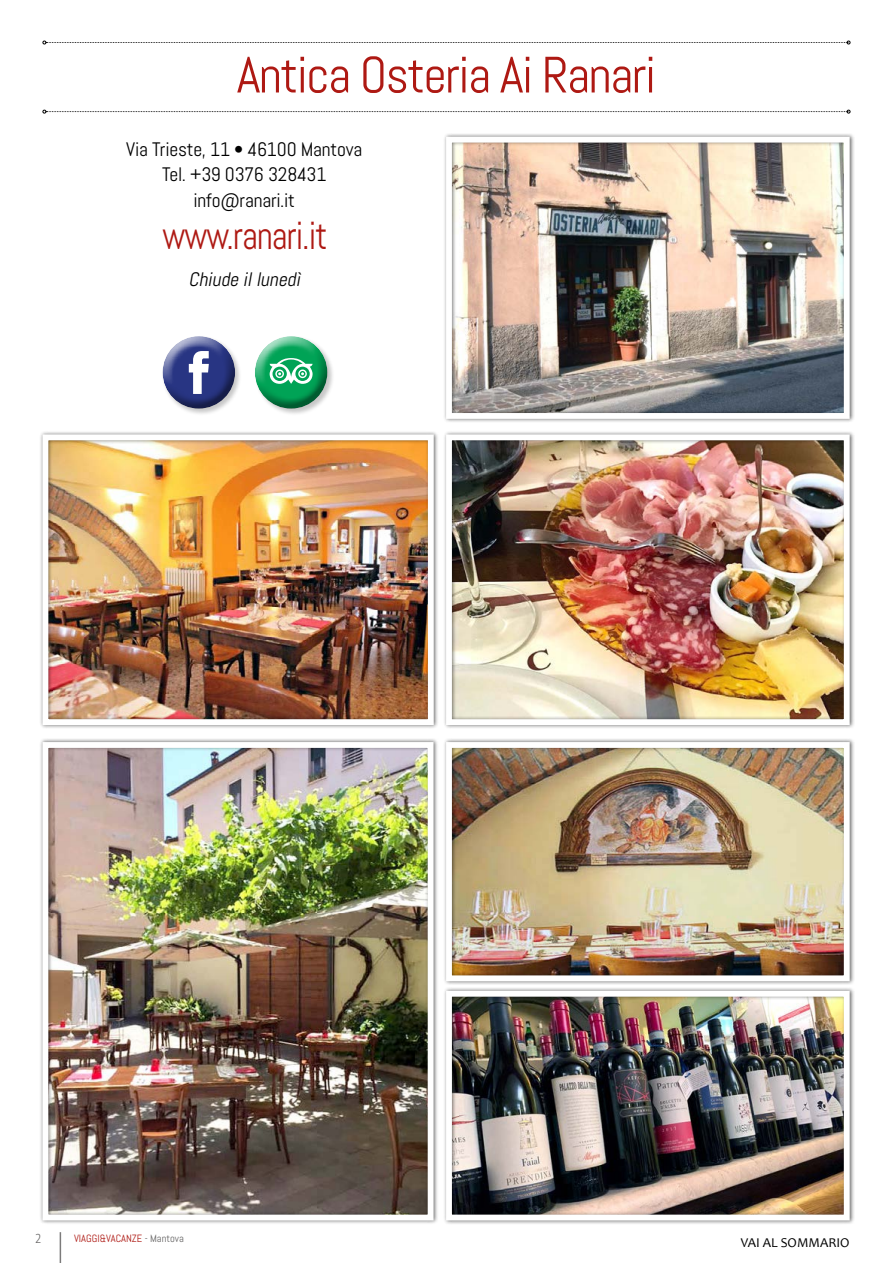
<style>
.page{position:relative;width:893px;height:1263px;background:#fff}
.page>*{position:absolute;margin:0;border:0;box-sizing:border-box;transform-origin:0 0}
.t1{font:51px "Abel";letter-spacing:-.03em;color:#ae1913}
.t2{font:39px "Abel";letter-spacing:-.025em;color:#ae1913;scale:.89 1}
.t3{font:19.5px/25.5px "Abel";letter-spacing:-.01em;color:#000;text-align:center}
.t4{font:italic 19.5px "Abel";color:#000}
.t5{font:300 14.7px "Calibri";color:#646363;scale:.85 1}
.t6{font:13.5px "Candara";color:#000}
.t7{font:10.5px "Abel";color:#ae1913}
.s1{color:#646363}
</style>
<div class="page">
<hr style="left:60px;top:1232px;width:1px;height:31px;background:#7c7b7b">
<svg style="left:43px;top:41px;width:807px;height:3px"></svg>
<svg style="left:43px;top:110px;width:807px;height:3px"></svg>
<div style="left:443px;top:133px;width:412px;height:290px;background:#000;opacity:.59"></div>
<div style="left:446px;top:137px;width:404px;height:282px;border:6px solid #fff"></div>
<div style="left:40px;top:738px;width:399px;height:486px;background:#000;opacity:.59"></div>
<div style="left:43px;top:742px;width:391px;height:478px;border:6px solid #fff"></div>
<div style="left:151px;top:325px;width:87px;height:71px;background:#fff;opacity:.75"></div>
<div style="left:159px;top:347px;width:87px;height:70px;background:#000;opacity:.44"></div>
<div style="left:244px;top:325px;width:86px;height:71px;background:#fff;opacity:.75"></div>
<div style="left:251px;top:346px;width:87px;height:72px;background:#000;opacity:.44"></div>
<div style="left:443px;top:738px;width:412px;height:247px;background:#000;opacity:.59"></div>
<div style="left:446px;top:742px;width:404px;height:239px;border:6px solid #fff"></div>
<div style="left:443px;top:987px;width:412px;height:238px;background:#000;opacity:.59"></div>
<div style="left:446px;top:991px;width:404px;height:229px;border:6px solid #fff"></div>
<div style="left:443px;top:431px;width:412px;height:298px;background:#000;opacity:.59"></div>
<div style="left:446px;top:434px;width:404px;height:291px;border:6px solid #fff"></div>
<div style="left:40px;top:431px;width:399px;height:298px;background:#000;opacity:.59"></div>
<div style="left:43px;top:434px;width:391px;height:291px;border:6px solid #fff"></div>
<h1 class="t1" style="left:237px;top:43px;width:421px">Antica Osteria Ai Ranari</h1>
<p class="t3" style="left:126px;top:136px;width:237px">Via Trieste, 11 • 46100 Mantova<br>Tel. +39 0376 328431 info@ranari.it</p>
<h2 class="t2" style="left:162px;top:211px;width:187px">www.ranari.it</h2>
<p class="t4" style="left:189px;top:266px;width:117px">Chiude illunedì</p>
<p class="t5" style="left:35px;top:1229px;width:9px">2</p>
<p class="t7" style="left:74px;top:1232px;width:111px">VIAGGI&amp;VACANZE <span class="s1">- Mantova</span></p>
<p class="t6" style="left:741px;top:1234px;width:110px">VAI AL SOMMARIO</p>
</div>
